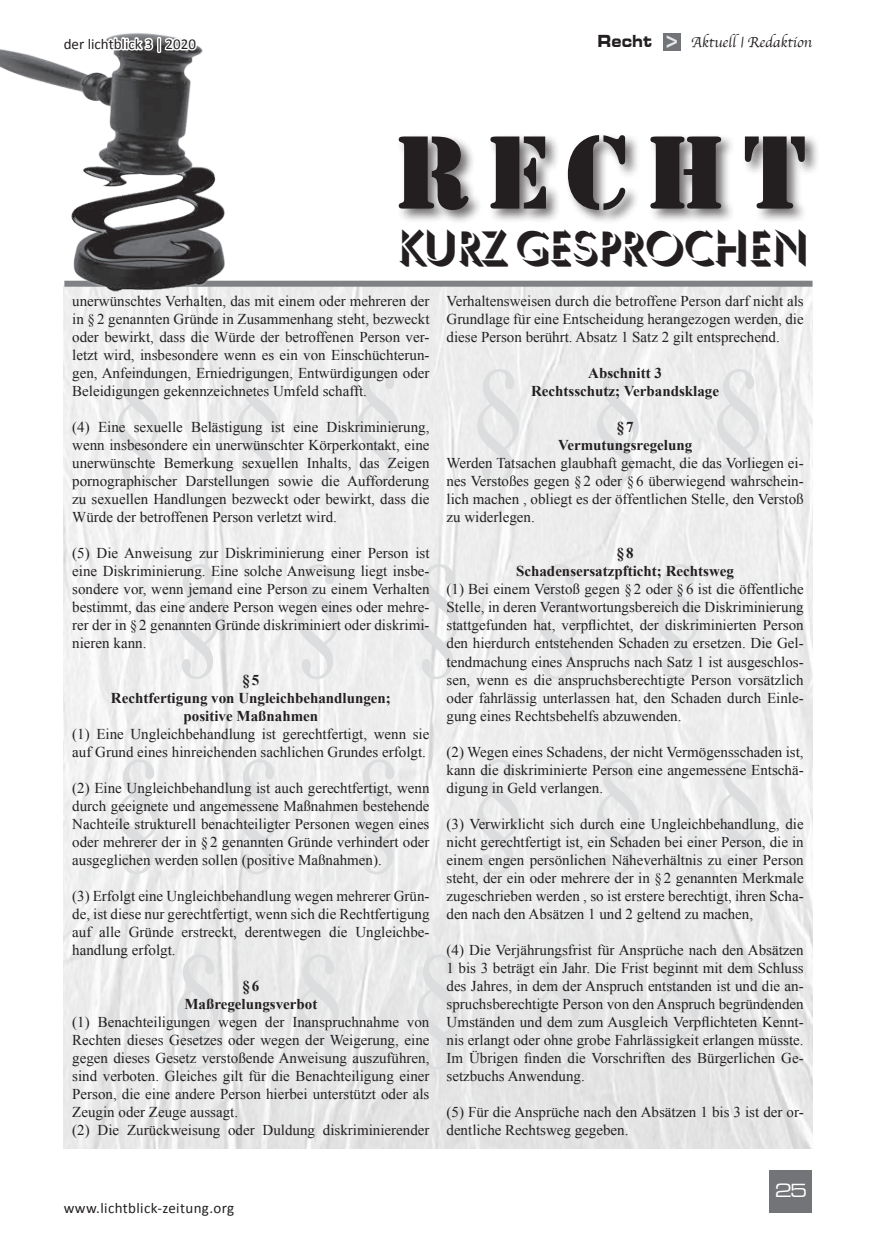
<style>
.page{position:relative;width:876px;height:1234px;background:#fff}
.page>*{position:absolute;margin:0;border:0;box-sizing:border-box;transform-origin:0 0}
.t1{font:132px/195px "Times New Roman";color:#dcdddf;text-align:center;scale:.91 1}
.t2{font:108px "Army";letter-spacing:.15em;color:#231f20}
.t3{font:45px "Umbicio Normal";letter-spacing:-.03em;color:#231f20}
.t4{font:21px "Stencil Std";color:#e6e7e9}
.t5{font:expanded 18px "Square 721 BT";color:#fff}
.t6{font:700 expanded 16.5px "Square 721 BT";color:#231f20;scale:.82 1}
.Fließtext{font:15px/18px "Times New Roman";color:#231f20;text-align:justify}
.Fließtext-2{font:700 15px "Times New Roman";color:#231f20}
.t7{font:15px "Calibri";letter-spacing:.015em;color:#231f20}
.t8{font:15px "Apple Chancery";color:#231f20}
</style>
<div class="page">
<img style="left:64px;top:286px;width:748px;height:862px">
<div style="left:64px;top:280px;width:748px;height:6px;background:#7f8184"></div>
<img style="left:0;top:33px;width:241px;height:269px">
<div style="left:396px;top:133px;width:424px;height:91px;background:#231f20;opacity:.65"></div>
<div style="left:770px;top:1169px;width:42px;height:43px;background:#727477"></div>
<div style="left:663px;top:33px;width:17px;height:17px;background:#727477"></div>
<svg style="left:61px;top:35px;width:138px;height:20px"></svg>
<p class="t7" style="left:64px;top:34px;width:134px">der lichtblick 3 | 2020</p>
<p class="t6" style="left:598px;top:31px;width:68px">Recht</p>
<p class="t4" style="left:666px;top:27px;width:14px">&gt;</p>
<p class="t8" style="left:691px;top:33px;width:122px">Aktuell | Redaktion</p>
<h2 class="t2" style="left:394px;top:110px;width:414px">Recht</h2>
<h3 class="t3" style="left:398px;top:217px;width:414px">KURZ GESPROCHEN</h3>
<p class="Fließtext" style="left:72px;top:292px;width:359px">unerwünschtes Verhalten, das mit einem oder mehreren der in § 2 genannten Gründe in Zusammenhang steht, bezweckt oder bewirkt, dass die Würde der betroffenen Person ver&shy;letzt wird, insbesondere wenn es ein von Einschüchterun&shy;gen, Anfeindungen, Erniedrigungen, Entwürdigungen oder Beleidigungen gekennzeichnetes Umfeld schafft.</p>
<p class="Fließtext" style="left:72px;top:418px;width:359px">(4) Eine sexuelle Belästigung ist eine Diskriminierung, wenn insbesondere ein unerwünschter Körperkontakt, eine unerwünschte Bemerkung sexuellen Inhalts, das Zeigen pornographischer Darstellungen sowie die Aufforderung zu sexuellen Handlungen bezweckt oder bewirkt, dass die Würde der betroffenen Person verletzt wird.</p>
<p class="Fließtext" style="left:72px;top:544px;width:359px">(5) Die Anweisung zur Diskriminierung einer Person ist eine Diskriminierung. Eine solche Anweisung liegt insbe&shy;sondere vor, wenn jemand eine Person zu einem Verhalten bestimmt, das eine andere Person wegen eines oder mehre&shy;rer der in §2 genannten Gründe diskriminiert oder diskrimi&shy;nieren kann.</p>
<p class="Fließtext-2" style="left:242px;top:669px;width:18px">§5</p>
<p class="Fließtext-2" style="left:111px;top:687px;width:282px">Rechtfertigung von Ungleichbehandlungen;</p>
<p class="Fließtext-2" style="left:184px;top:705px;width:136px">positive Maßnahmen</p>
<p class="Fließtext" style="left:72px;top:724px;width:359px">(1) Eine Ungleichbehandlung ist gerechtfertigt, wenn sie auf Grund eines hinreichenden sachlichen Grundes erfolgt.</p>
<p class="Fließtext" style="left:72px;top:778px;width:359px">(2) Eine Ungleichbehandlung ist auch gerechtfertigt, wenn durch geeignete und angemessene Maßnahmen bestehende Nachteile strukturell benachteiligter Personen wegen eines oder mehrerer der in § 2 genannten Gründe verhindert oder ausgeglichen werden sollen (positive Maßnahmen).</p>
<p class="Fließtext" style="left:72px;top:886px;width:359px">(3) Erfolgt eine Ungleichbehandlung wegen mehrerer Grün&shy;de, ist diese nur gerechtfertigt, wenn sich die Rechtfertigung auf alle Gründe erstreckt, derentwegen die Ungleichbe&shy;handlung erfolgt.</p>
<p class="Fließtext-2" style="left:242px;top:975px;width:18px">§6</p>
<p class="Fließtext-2" style="left:184px;top:993px;width:135px">Maßregelungsverbot</p>
<p class="Fließtext" style="left:72px;top:1012px;width:359px">(1) Benachteiligungen wegen der Inanspruchnahme von Rechten dieses Gesetzes oder wegen der Weigerung, eine gegen dieses Gesetz verstoßende Anweisung auszuführen, sind verboten. Gleiches gilt für die Benachteiligung einer Person, die eine andere Person hierbei unterstützt oder als Zeugin oder Zeuge aussagt.</p>
<p class="Fließtext" style="left:72px;top:1120px;width:359px">(2) Die Zurückweisung oder Duldung diskriminierender</p>
<p class="Fließtext" style="left:446px;top:292px;width:359px">Verhaltensweisen durch die betroffene Person darf nicht als Grundlage für eine Entscheidung herangezogen werden, die diese Person berührt. Absatz 1 Satz 2 gilt entsprechend.</p>
<p class="Fließtext-2" style="left:588px;top:363px;width:75px">Abschnitt 3</p>
<p class="Fließtext-2" style="left:531px;top:381px;width:189px">Rechtsschutz; Verbandsklage</p>
<p class="Fließtext-2" style="left:617px;top:417px;width:18px">§7</p>
<p class="Fließtext-2" style="left:558px;top:435px;width:136px">Vermutungsregelung</p>
<p class="Fließtext" style="left:446px;top:454px;width:359px">Werden Tatsachen glaubhaft gemacht, die das Vorliegen ei&shy;nes Verstoßes gegen §2 oder § 6 überwiegend wahrschein&shy;lich machen , obliegt es der öffentlichen Stelle, den Verstoß zu widerlegen.</p>
<p class="Fließtext-2" style="left:617px;top:543px;width:18px">§8</p>
<p class="Fließtext-2" style="left:516px;top:561px;width:219px">Schadensersatzpfticht; Rechtsweg</p>
<p class="Fließtext" style="left:446px;top:580px;width:359px">(1) Bei einem Verstoß gegen § 2 oder § 6 ist die öffentliche Stelle, in deren Verantwortungsbereich die Diskriminierung stattgefunden hat, verpflichtet, der diskriminierten Person den hierdurch entstehenden Schaden zu ersetzen. Die Gel&shy;tendmachung eines Anspruchs nach Satz 1 ist ausgeschlos&shy;sen, wenn es die anspruchsberechtigte Person vorsätzlich oder fahrlässig unterlassen hat, den Schaden durch Einle&shy;gung eines Rechtsbehelfs abzuwenden.</p>
<p class="Fließtext" style="left:446px;top:742px;width:359px">(2) Wegen eines Schadens, der nicht Vermögensschaden ist, kann die diskriminierte Person eine angemessene Entschä&shy;digung in Geld verlangen.</p>
<p class="Fließtext" style="left:446px;top:814px;width:359px">(3) Verwirklicht sich durch eine Ungleichbehandlung, die nicht gerechtfertigt ist, ein Schaden bei einer Person, die in einem engen persönlichen Näheverhältnis zu einer Person steht, der ein oder mehrere der in §2 genannten Merkmale zugeschrieben werden , so ist erstere berechtigt, ihren Scha&shy;den nach den Absätzen 1 und 2 geltend zu machen,</p>
<p class="Fließtext" style="left:446px;top:940px;width:359px">(4) Die Verjährungsfrist für Ansprüche nach den Absätzen 1 bis 3 beträgt ein Jahr. Die Frist beginnt mit dem Schluss des Jahres, in dem der Anspruch entstanden ist und die an&shy;spruchsberechtigte Person von den Anspruch begründenden Umständen und dem zum Ausgleich Verpflichteten Kennt&shy;nis erlangt oder ohne grobe Fahrlässigkeit erlangen müsste.<br>Im Übrigen finden die Vorschriften des Bürgerlichen Ge&shy;setzbuchs Anwendung.</p>
<p class="Fließtext" style="left:446px;top:1102px;width:359px">(5) Für die Ansprüche nach den Absätzen 1 bis 3 ist der or&shy;dentliche Rechtsweg gegeben.</p>
<h1 class="t1" style="left:108px;top:314px;width:727px">§ § § § § § § § § § §<br>§ § § § § § § § § § §</h1>
<p class="t7" style="left:64px;top:1197px;width:172px">www.lichtblick-zeitung.org</p>
<p class="t5" style="left:775px;top:1179px;width:34px">25</p>
</div>
